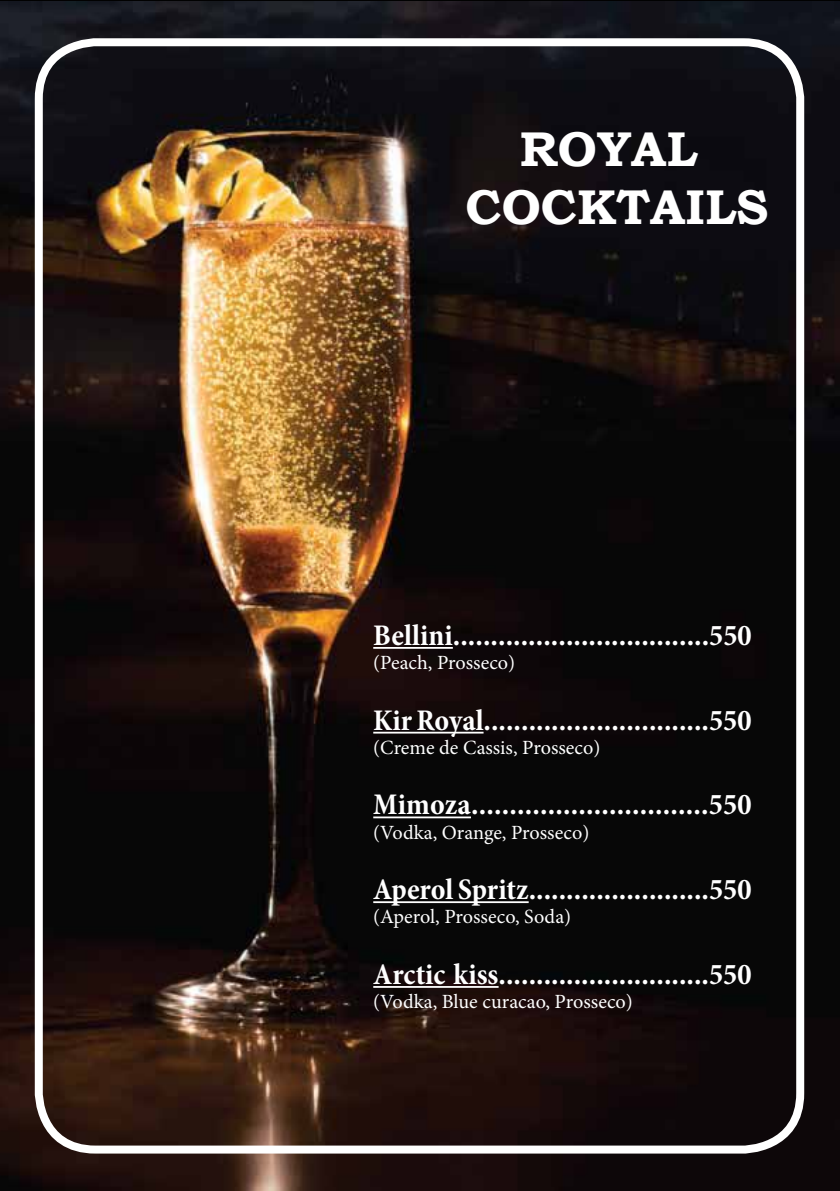
<style>
.page{position:relative;width:840px;height:1191px;background:#fff}
.page>*{position:absolute;margin:0;border:0;box-sizing:border-box;transform-origin:0 0}
.t1{font:700 48.8px/58.6px "Bookman Old Style";color:#fff;text-align:center}
.t2{font:700 condensed 30.2px "Minion Pro";color:#fff}
.t3{font:20.2px "Minion Pro";color:#fff}
</style>
<div class="page">
<img style="left:0;top:1px;width:839px;height:1190px">
<hr style="left:373px;top:647px;width:79px;height:2px;background:#fff">
<hr style="left:373px;top:731px;width:110px;height:2px;background:#fff">
<hr style="left:373px;top:816px;width:97px;height:2px;background:#fff">
<hr style="left:373px;top:901px;width:155px;height:2px;background:#fff">
<hr style="left:373px;top:986px;width:125px;height:1px;background:#fff">
<div style="left:35px;top:38px;width:768px;height:1115px;border:8px solid #fff;border-radius:57px"></div>
<h1 class="t1" style="left:465px;top:119px;width:304px">ROYAL<br>COCKTAILS</h1>
<p class="t2" style="left:373px;top:614px;width:380px">Bellini..................................550</p>
<p class="t3" style="left:373px;top:649px;width:143px">(Peach, Prosseco)</p>
<p class="t2" style="left:373px;top:699px;width:379px">KirRoyal..............................550</p>
<p class="t3" style="left:373px;top:734px;width:228px">(Creme de Cassis, Prosseco)</p>
<p class="t2" style="left:373px;top:784px;width:379px">Mimoza...............................550</p>
<p class="t3" style="left:373px;top:818px;width:217px">(Vodka, Orange, Prosseco)</p>
<p class="t2" style="left:373px;top:868px;width:379px">Aperol Spritz........................550</p>
<p class="t3" style="left:373px;top:903px;width:199px">(Aperol, Prosseco, Soda)</p>
<p class="t2" style="left:373px;top:953px;width:379px">Arctic kiss............................550</p>
<p class="t3" style="left:373px;top:988px;width:261px">(Vodka, Blue curacao, Prosseco)</p>
</div>
